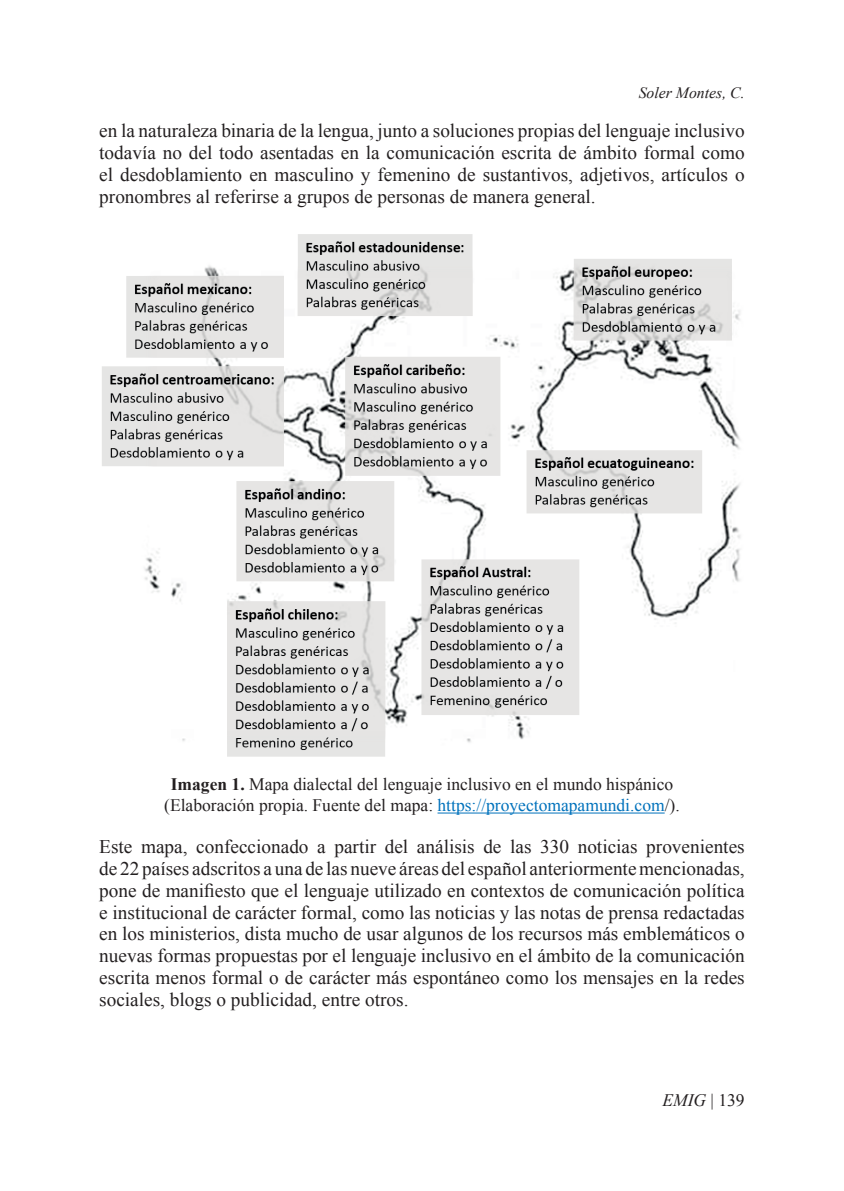
<style>
.page{position:relative;width:844px;height:1191px;background:#fff}
.page>*{position:absolute;margin:0;border:0;box-sizing:border-box;transform-origin:0 0}
.EMIG_TEXT_PARRF{font:19.25px/21.9px "Times New Roman";color:#231f20;text-align:justify}
.EMIG_titulo_FIGURA{font:17.5px/21px "Times New Roman";color:#231f20;text-align:center}
.t1{font:italic 17.5px "Times New Roman";color:#231f20}
.t2{font:italic 15.75px "Times New Roman";color:#231f20}
.s1{font-weight:700}
.s2{color:#0072bc}
.s3{font-style:normal}
</style>
<div class="page">
<hr style="left:437px;top:812px;width:227px;height:1px;background:#0072bc">
<img style="left:102px;top:234px;width:639px;height:523px">
<p class="t2" style="left:638px;top:82px;width:107px">Soler Montes, C.</p>
<p class="EMIG_TEXT_PARRF" style="left:99px;top:120px;width:646px">en la naturaleza binaria de la lengua, junto a soluciones propias del lenguaje inclusivo todavía no del todo asentadas en la comunicación escrita de ámbito formal como el desdoblamiento en masculino y femenino de sustantivos, adjetivos, artículos o pronombres al referirse a grupos de personas de manera general.</p>
<p class="EMIG_titulo_FIGURA" style="left:164px;top:773px;width:517px"><span class="s1">Imagen 1.</span> Mapa dialectal del lenguaje inclusivo en el mundo hispánico (Elaboración propia. Fuente del mapa: <span class="s2">https://proyectomapamundi.com</span>/).</p>
<p class="EMIG_TEXT_PARRF" style="left:99px;top:835px;width:646px">Este mapa, confeccionado a partir del análisis de las 330 noticias provenientes de 22 países adscritos a una de las nueve áreas del español anteriormente mencionadas, pone de manifiesto que el lenguaje utilizado en contextos de comunicación política e institucional de carácter formal, como las noticias y las notas de prensa redactadas en los ministerios, dista mucho de usar algunos de los recursos más emblemáticos o nuevas formas propuestas por el lenguaje inclusivo en el ámbito de la comunicación escrita menos formal o de carácter más espontáneo como los mensajes en la redes sociales, blogs o publicidad, entre otros.</p>
<p class="t1" style="left:662px;top:1088px;width:84px">EMIG <span class="s3">| 139</span></p>
</div>
